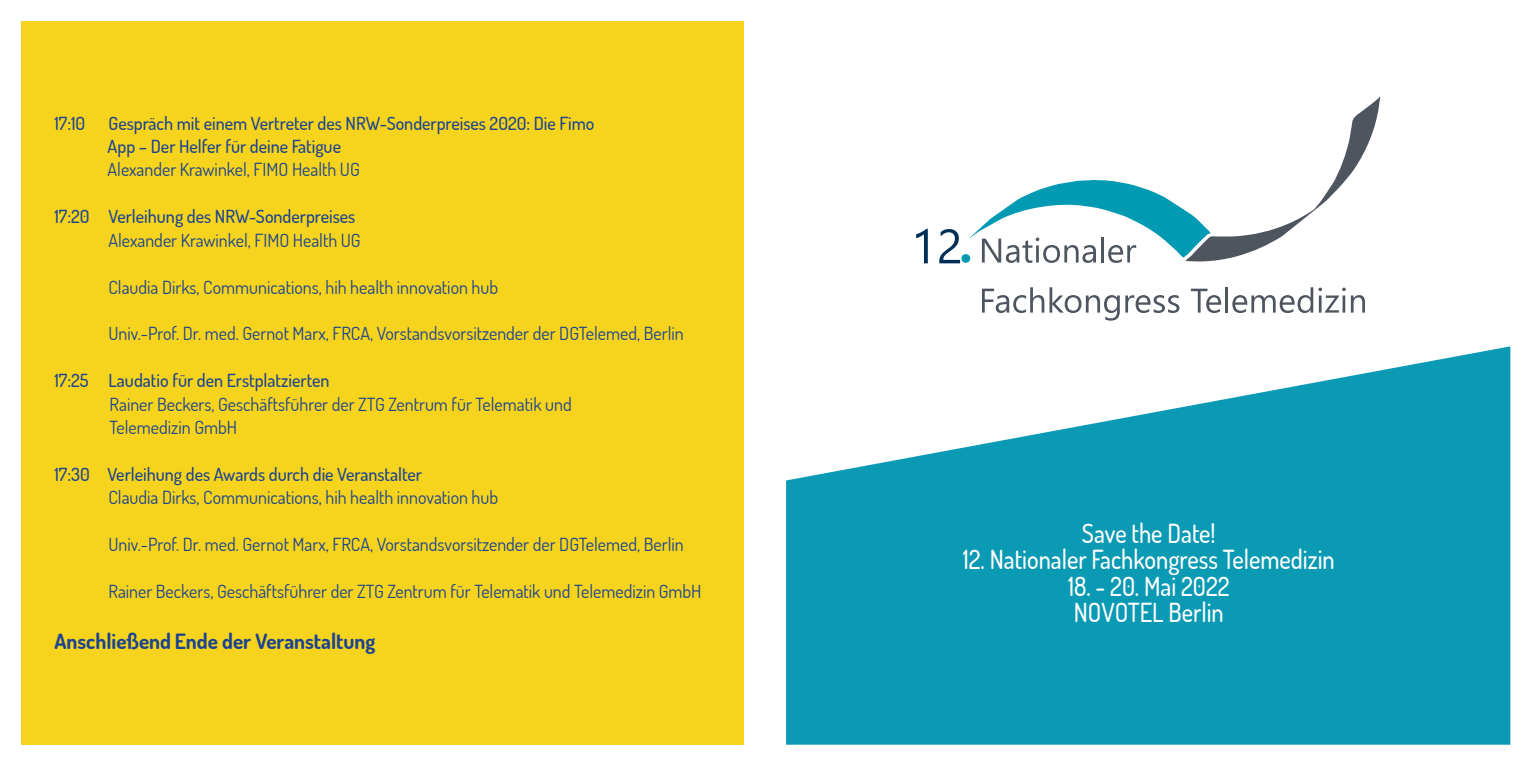
<style>
.page{position:relative;width:1531px;height:766px;background:#fff}
.page>*{position:absolute;margin:0;border:0;box-sizing:border-box;transform-origin:0 0}
.t1{font:500 26.25px/26.2px "Dosis";color:#fff;scale:.93 1}
.t2{font:700 21px "Dosis";color:#1b4390}
.t3{font:18px/23.4px "Dosis";color:#1b4390}
.t4{font:500 18px/23.4px "Dosis";color:#1b4390}
</style>
<div class="page">
<div style="left:21px;top:21px;width:723px;height:723px;background:#f6d31d"></div>
<svg style="left:916px;top:229px;width:12px;height:34px"></svg>
<svg style="left:939px;top:96px;width:441px;height:168px"></svg>
<svg style="left:982px;top:287px;width:197px;height:33px"></svg>
<svg style="left:1191px;top:288px;width:30px;height:25px"></svg>
<hr style="left:1225px;top:287px;width:3px;height:25px;background:#4e555f">
<svg style="left:1232px;top:287px;width:133px;height:26px"></svg>
<svg style="left:786px;top:346px;width:724px;height:398px;fill:#0a9ab3"></svg>
<p class="t4" style="left:54px;top:111px;width:32px">17:10</p>
<p class="t4" style="left:108px;top:111px;width:488px">Gespräch mit einem Vertreter des NRW-Sonderpreises 2020: Die Fimo<br>App – Der Helfer für deine Fatigue</p>
<p class="t3" style="left:108px;top:158px;width:254px">Alexander Krawinkel, FIMO Health UG</p>
<p class="t4" style="left:54px;top:204px;width:302px">17:20 Verleihung des NRW-Sonderpreises</p>
<p class="t3" style="left:108px;top:228px;width:254px">Alexander Krawinkel, FIMO Health UG</p>
<p class="t3" style="left:108px;top:275px;width:391px">Claudia Dirks, Communications, hih health innovation hub</p>
<p class="t3" style="left:108px;top:321px;width:577px">Univ.-Prof. Dr. med. Gernot Marx, FRCA, Vorstandsvorsitzender der DGTelemed, Berlin</p>
<p class="t4" style="left:54px;top:368px;width:276px">17:25 Laudatio für den Erstplatzierten</p>
<p class="t3" style="left:110px;top:392px;width:464px">Rainer Beckers, Geschäftsführer der ZTG Zentrum für Telematik und<br>Telemedizin GmbH</p>
<p class="t4" style="left:54px;top:462px;width:369px">17:30 Verleihung des Awards durch die Veranstalter</p>
<p class="t3" style="left:108px;top:485px;width:391px">Claudia Dirks, Communications, hih health innovation hub</p>
<p class="t3" style="left:108px;top:532px;width:577px">Univ.-Prof. Dr. med. Gernot Marx, FRCA, Vorstandsvorsitzender der DGTelemed, Berlin</p>
<p class="t3" style="left:108px;top:579px;width:594px">Rainer Beckers, Geschäftsführer der ZTG Zentrum für Telematik und Telemedizin GmbH</p>
<p class="t2" style="left:54px;top:627px;width:322px">Anschließend Ende der Veranstaltung</p>
<h1 class="t1" style="left:1082px;top:519px;width:145px">Save the Date!</h1>
<h1 class="t1" style="left:963px;top:545px;width:401px">12. Nationaler Fachkongress Telemedizin</h1>
<h1 class="t1" style="left:1068px;top:572px;width:175px">18. - 20. Mai 2022<br>NOVOTEL Berlin</h1>
</div>
